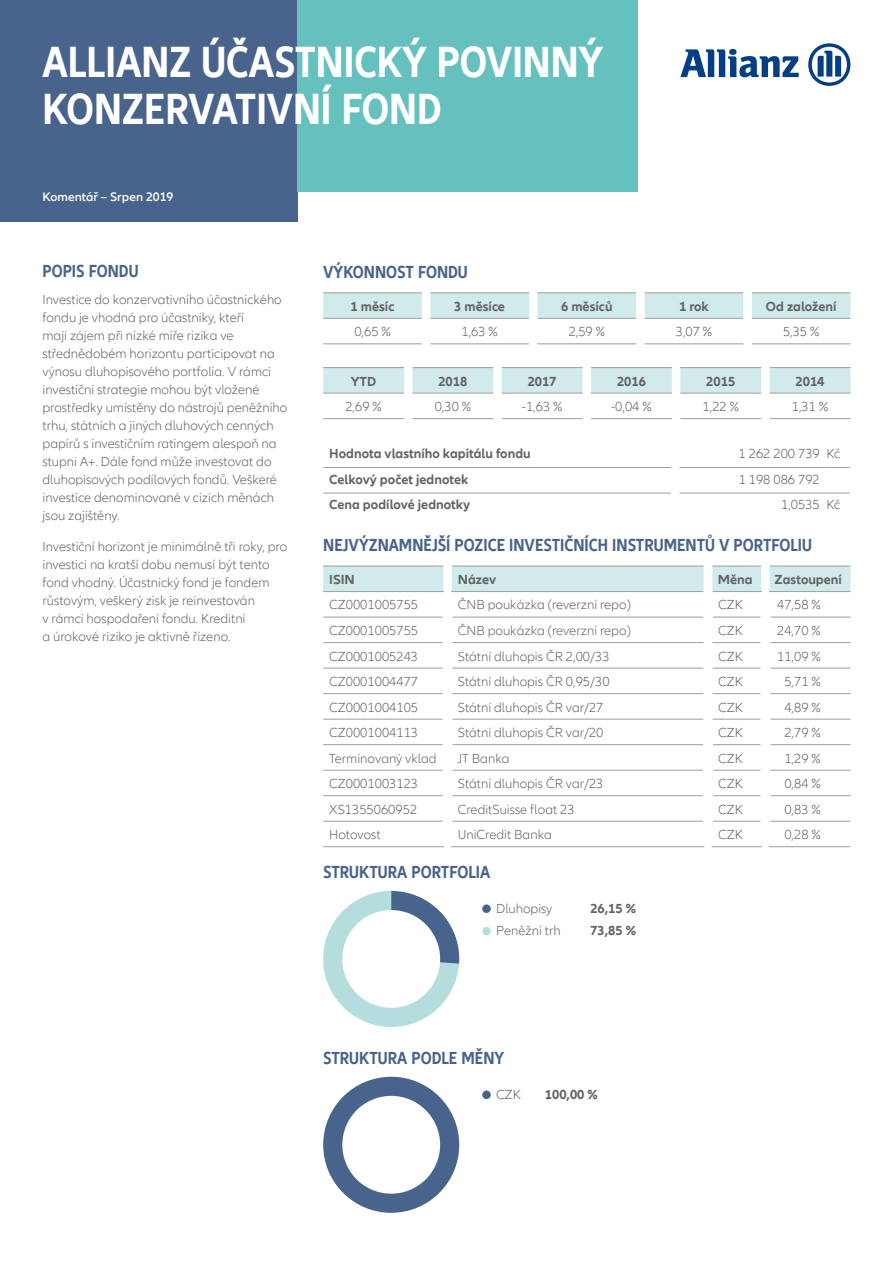
<style>
.page{position:relative;width:893px;height:1263px;background:#fff}
.page>*{position:absolute;margin:0;border:0;box-sizing:border-box;transform-origin:0 0}
.t1{font:700 condensed 45px/46.5px "Allianz Neo";color:#fff}
.t2{font:700 condensed 18px "Allianz Neo";color:#49648c}
.t3{font:300 13.5px/18px "Allianz Neo";color:#646363}
.t4{font:700 13.5px "Allianz Neo";color:#646363}
.t5{font:600 12.75px "Allianz Neo";color:#fff}
</style>
<div class="page">
<div style="left:0;top:0;width:298px;height:221px;background:#49648c"></div>
<div style="left:298px;top:0;width:340px;height:191px;background:#66c1be"></div>
<svg style="left:323px;top:293px;width:527px;height:51px"></svg>
<div style="left:752px;top:318px;width:98px;height:26px;background:#fff"></div>
<hr style="left:323px;top:292px;width:99px;height:1px;background:#9d9d9c">
<hr style="left:323px;top:318px;width:99px;height:1px;background:#9d9d9c">
<hr style="left:323px;top:343px;width:99px;height:1px;background:#9d9d9c">
<hr style="left:430px;top:292px;width:99px;height:1px;background:#9d9d9c">
<hr style="left:430px;top:318px;width:99px;height:1px;background:#9d9d9c">
<hr style="left:430px;top:343px;width:99px;height:1px;background:#9d9d9c">
<hr style="left:537px;top:292px;width:99px;height:1px;background:#9d9d9c">
<hr style="left:537px;top:318px;width:99px;height:1px;background:#9d9d9c">
<hr style="left:537px;top:343px;width:99px;height:1px;background:#9d9d9c">
<hr style="left:645px;top:292px;width:98px;height:1px;background:#9d9d9c">
<hr style="left:645px;top:318px;width:98px;height:1px;background:#9d9d9c">
<hr style="left:645px;top:343px;width:98px;height:1px;background:#9d9d9c">
<hr style="left:752px;top:292px;width:98px;height:1px;background:#9d9d9c">
<hr style="left:752px;top:318px;width:98px;height:1px;background:#9d9d9c">
<hr style="left:752px;top:343px;width:98px;height:1px;background:#9d9d9c">
<svg style="left:323px;top:368px;width:527px;height:51px"></svg>
<div style="left:770px;top:393px;width:80px;height:26px;background:#fff"></div>
<hr style="left:323px;top:367px;width:81px;height:1px;background:#9d9d9c">
<hr style="left:323px;top:393px;width:81px;height:1px;background:#9d9d9c">
<hr style="left:323px;top:418px;width:81px;height:1px;background:#9d9d9c">
<hr style="left:412px;top:367px;width:81px;height:1px;background:#9d9d9c">
<hr style="left:412px;top:393px;width:81px;height:1px;background:#9d9d9c">
<hr style="left:412px;top:418px;width:81px;height:1px;background:#9d9d9c">
<hr style="left:502px;top:367px;width:81px;height:1px;background:#9d9d9c">
<hr style="left:502px;top:393px;width:81px;height:1px;background:#9d9d9c">
<hr style="left:502px;top:418px;width:81px;height:1px;background:#9d9d9c">
<hr style="left:591px;top:367px;width:81px;height:1px;background:#9d9d9c">
<hr style="left:591px;top:393px;width:81px;height:1px;background:#9d9d9c">
<hr style="left:591px;top:418px;width:81px;height:1px;background:#9d9d9c">
<hr style="left:680px;top:367px;width:81px;height:1px;background:#9d9d9c">
<hr style="left:680px;top:393px;width:81px;height:1px;background:#9d9d9c">
<hr style="left:680px;top:418px;width:81px;height:1px;background:#9d9d9c">
<hr style="left:770px;top:367px;width:80px;height:1px;background:#9d9d9c">
<hr style="left:770px;top:393px;width:80px;height:1px;background:#9d9d9c">
<hr style="left:770px;top:418px;width:80px;height:1px;background:#9d9d9c">
<svg style="left:323px;top:467px;width:527px;height:27px"></svg>
<svg style="left:323px;top:566px;width:527px;height:281px"></svg>
<hr style="left:711px;top:821px;width:2px;height:25px;background:#fff">
<div style="left:482px;top:904px;width:9px;height:9px;background:#49648c;border-radius:50%"></div>
<div style="left:482px;top:927px;width:9px;height:8px;background:#b5ddde;border-radius:50%"></div>
<div style="left:482px;top:1090px;width:9px;height:9px;background:#49648c;border-radius:50%"></div>
<svg style="left:680px;top:49px;width:119px;height:28px"></svg>
<svg style="left:808px;top:43px;width:42px;height:43px"></svg>
<svg style="left:323px;top:891px;width:136px;height:136px"></svg>
<div style="left:323px;top:1077px;width:136px;height:136px;background:#49648c;border-radius:68px"></div>
<div style="left:342px;top:910px;width:98px;height:98px;background:#fff;border-radius:50%"></div>
<div style="left:342px;top:1096px;width:98px;height:98px;background:#fff;border-radius:50%"></div>
<h1 class="t1" style="left:43px;top:40px;width:562px">ALLIANZ ÚČASTNICKÝ POVINNÝ<br>KONZERVATIVNÍ FOND</h1>
<p class="t5" style="left:43px;top:190px;width:132px">Komentář – Srpen 2019</p>
<h2 class="t2" style="left:43px;top:261px;width:97px">POPIS FONDU</h2>
<p class="t3" style="left:43px;top:291px;width:246px">Investice do konzervativního účastnického fondu je vhodná pro účastníky, kteří<br>mají zájem při nízké míře rizika ve střednědobém horizontu participovat na výnosu dluhopisového portfolia. V rámci investiční strategie mohou být vložené prostředky umístěny do nástrojů peněžního trhu, státních a jiných dluhových cenných papírů s investičním ratingem alespoň na stupni A+. Dále fond může investovat do dluhopisových podílových fondů. Veškeré investice denominované v cizích měnách jsou zajištěny.</p>
<p class="t3" style="left:43px;top:537px;width:246px">Investiční horizont je minimálně tři roky, pro investici na kratší dobu nemusí být tento fond vhodný. Účastnický fond je fondem růstovým, veškerý zisk je reinvestován<br>v rámci hospodaření fondu. Kreditní<br>a úrokové riziko je aktivně řízeno.</p>
<h2 class="t2" style="left:323px;top:262px;width:146px">VÝKONNOST FONDU</h2>
<p class="t4" style="left:351px;top:298px;width:45px">1 měsíc</p>
<p class="t4" style="left:454px;top:298px;width:52px">3 měsíce</p>
<p class="t4" style="left:561px;top:298px;width:53px">6 měsíců</p>
<p class="t4" style="left:679px;top:298px;width:31px">1 rok</p>
<p class="t4" style="left:766px;top:298px;width:72px">Od založení</p>
<p class="t3" style="left:354px;top:323px;width:38px">0,65 %</p>
<p class="t3" style="left:461px;top:323px;width:38px">1,63 %</p>
<p class="t3" style="left:569px;top:323px;width:38px">2,59 %</p>
<p class="t3" style="left:676px;top:323px;width:38px">3,07 %</p>
<p class="t3" style="left:783px;top:323px;width:38px">5,35 %</p>
<p class="t4" style="left:351px;top:373px;width:27px">YTD</p>
<p class="t4" style="left:438px;top:373px;width:30px">2018</p>
<p class="t4" style="left:528px;top:373px;width:30px">2017</p>
<p class="t4" style="left:617px;top:373px;width:30px">2016</p>
<p class="t4" style="left:706px;top:373px;width:30px">2015</p>
<p class="t4" style="left:796px;top:373px;width:30px">2014</p>
<p class="t3" style="left:345px;top:398px;width:38px">2,69 %</p>
<p class="t3" style="left:435px;top:398px;width:38px">0,30 %</p>
<p class="t3" style="left:522px;top:398px;width:42px">-1,63 %</p>
<p class="t3" style="left:611px;top:398px;width:42px">-0,04 %</p>
<p class="t3" style="left:703px;top:398px;width:38px">1,22 %</p>
<p class="t3" style="left:792px;top:398px;width:38px">1,31 %</p>
<p class="t4" style="left:329px;top:446px;width:203px">Hodnota vlastního kapitálu fondu</p>
<p class="t3" style="left:739px;top:445px;width:103px">1 262 200 739 Kč</p>
<p class="t4" style="left:329px;top:471px;width:141px">Celkový počet jednotek</p>
<p class="t3" style="left:739px;top:471px;width:83px">1 198 086 792</p>
<p class="t4" style="left:329px;top:497px;width:143px">Cena podílové jednotky</p>
<p class="t3" style="left:781px;top:496px;width:61px">1,0535 Kč</p>
<h2 class="t2" style="left:323px;top:535px;width:490px">NEJVÝZNAMNĚJŠÍ POZICE INVESTIČNÍCH INSTRUMENTŮ V PORTFOLIU</h2>
<p class="t4" style="left:329px;top:572px;width:27px">ISIN</p>
<p class="t4" style="left:458px;top:572px;width:40px">Název</p>
<p class="t4" style="left:718px;top:572px;width:36px">Měna</p>
<p class="t4" style="left:774px;top:572px;width:69px">Zastoupení</p>
<p class="t3" style="left:329px;top:596px;width:90px">CZ0001005755</p>
<p class="t3" style="left:458px;top:596px;width:175px">ČNB poukázka (reverzní repo)</p>
<p class="t3" style="left:718px;top:596px;width:26px">CZK</p>
<p class="t3" style="left:777px;top:596px;width:45px">47,58 %</p>
<p class="t3" style="left:329px;top:622px;width:90px">CZ0001005755</p>
<p class="t3" style="left:458px;top:622px;width:175px">ČNB poukázka (reverzní repo)</p>
<p class="t3" style="left:718px;top:622px;width:26px">CZK</p>
<p class="t3" style="left:777px;top:622px;width:45px">24,70 %</p>
<p class="t3" style="left:329px;top:647px;width:90px">CZ0001005243</p>
<p class="t3" style="left:458px;top:647px;width:153px">Státní dluhopis ČR 2,00/33</p>
<p class="t3" style="left:718px;top:647px;width:26px">CZK</p>
<p class="t3" style="left:777px;top:647px;width:45px">11,09 %</p>
<p class="t3" style="left:329px;top:673px;width:90px">CZ0001004477</p>
<p class="t3" style="left:458px;top:673px;width:153px">Státní dluhopis ČR 0,95/30</p>
<p class="t3" style="left:718px;top:673px;width:26px">CZK</p>
<p class="t3" style="left:784px;top:673px;width:38px">5,71 %</p>
<p class="t3" style="left:329px;top:698px;width:90px">CZ0001004105</p>
<p class="t3" style="left:458px;top:698px;width:147px">Státní dluhopis ČR var/27</p>
<p class="t3" style="left:718px;top:698px;width:26px">CZK</p>
<p class="t3" style="left:784px;top:698px;width:38px">4,89 %</p>
<p class="t3" style="left:329px;top:724px;width:90px">CZ0001004113</p>
<p class="t3" style="left:458px;top:724px;width:147px">Státní dluhopis ČR var/20</p>
<p class="t3" style="left:718px;top:724px;width:26px">CZK</p>
<p class="t3" style="left:784px;top:724px;width:38px">2,79 %</p>
<p class="t3" style="left:329px;top:749px;width:109px">Termínovaný vklad</p>
<p class="t3" style="left:458px;top:749px;width:53px">JT Banka</p>
<p class="t3" style="left:718px;top:749px;width:26px">CZK</p>
<p class="t3" style="left:784px;top:749px;width:38px">1,29 %</p>
<p class="t3" style="left:329px;top:775px;width:90px">CZ0001003123</p>
<p class="t3" style="left:458px;top:775px;width:147px">Státní dluhopis ČR var/23</p>
<p class="t3" style="left:718px;top:775px;width:26px">CZK</p>
<p class="t3" style="left:784px;top:775px;width:38px">0,84 %</p>
<p class="t3" style="left:329px;top:800px;width:90px">XS1355060952</p>
<p class="t3" style="left:458px;top:800px;width:118px">CreditSuisse float 23</p>
<p class="t3" style="left:718px;top:800px;width:26px">CZK</p>
<p class="t3" style="left:784px;top:800px;width:38px">0,83 %</p>
<p class="t3" style="left:329px;top:826px;width:53px">Hotovost</p>
<p class="t3" style="left:458px;top:826px;width:95px">UniCredit Banka</p>
<p class="t3" style="left:718px;top:826px;width:26px">CZK</p>
<p class="t3" style="left:784px;top:826px;width:38px">0,28 %</p>
<h2 class="t2" style="left:323px;top:862px;width:169px">STRUKTURA PORTFOLIA</h2>
<p class="t3" style="left:496px;top:900px;width:58px">Dluhopisy</p>
<p class="t4" style="left:590px;top:900px;width:47px">26,15 %</p>
<p class="t3" style="left:496px;top:922px;width:66px">Peněžní trh</p>
<p class="t4" style="left:590px;top:923px;width:47px">73,85 %</p>
<h2 class="t2" style="left:323px;top:1048px;width:183px">STRUKTURA PODLE MĚNY</h2>
<p class="t3" style="left:496px;top:1086px;width:26px">CZK</p>
<p class="t4" style="left:545px;top:1086px;width:54px">100,00 %</p>
</div>
